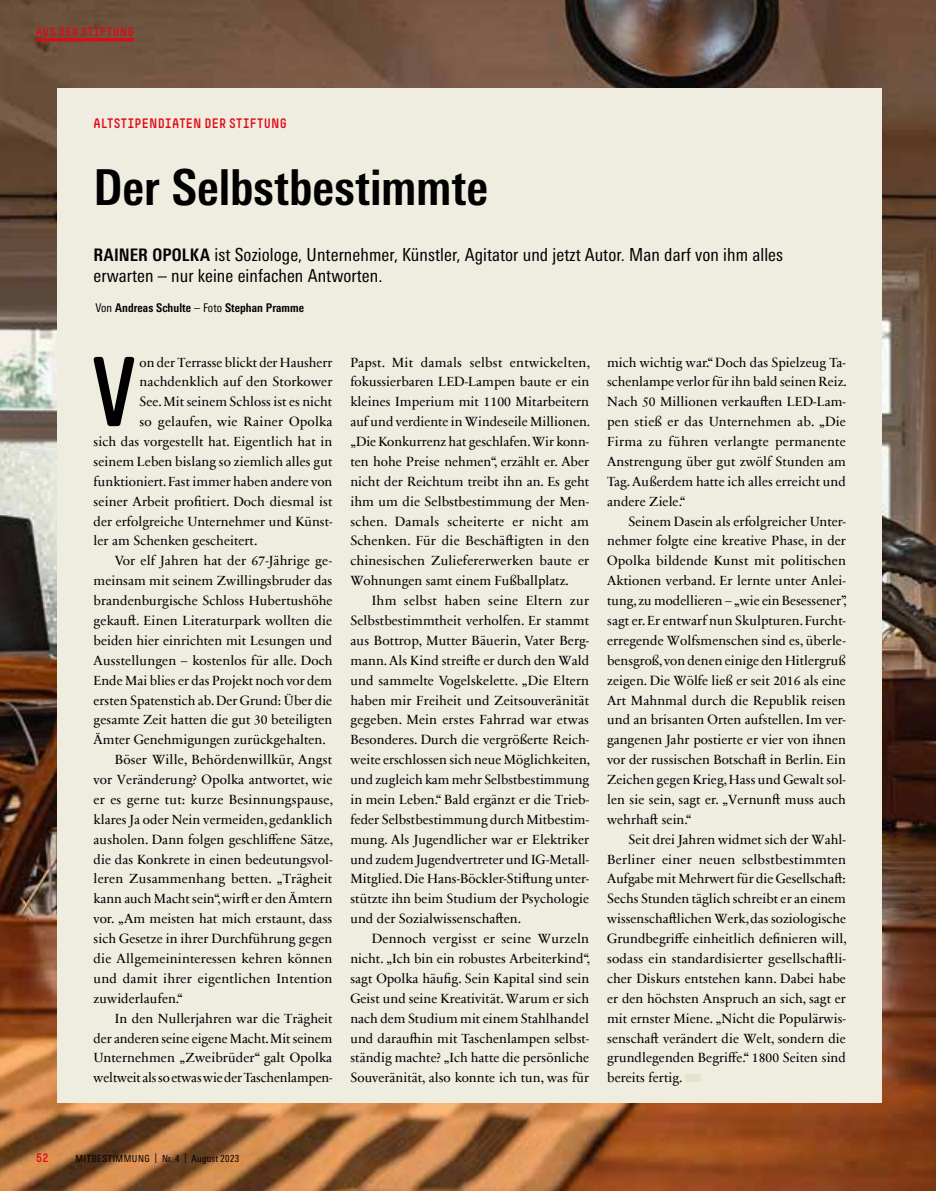
<style>
.page{position:relative;width:936px;height:1191px;background:#fff}
.page>*{position:absolute;margin:0;border:0;box-sizing:border-box;transform-origin:0 0}
.t1{font:97.2px "Simple HBS";color:#000}
.t2{font:700 condensed 49.5px "Univers Next Pro";letter-spacing:.005em;color:#000}
.t3{font:condensed 18px/21.8px "Univers Next Pro";letter-spacing:.005em;color:#000}
.t4{font:13.5px/19.8px "Sabon Next Com";letter-spacing:.005em;color:#000;text-align:justify}
.t5{font:13.5px "Simple HBS";letter-spacing:.025em;color:#e30613}
.t6{font:700 condensed 12px "Univers Next Pro";letter-spacing:.005em;color:#000}
.t7{font:12px "Simple HBS";color:#e30613}
.t8{font:condensed 9.75px "Univers Next Pro";letter-spacing:.045em;color:#000}
.s1{font-weight:700;font-size:17.25px}
.s2{font-weight:400}
</style>
<div class="page">
<img style="left:0;top:0;width:935px;height:1191px">
<div style="left:58px;top:88px;width:823px;height:1014px;background:#efede0"></div>
<div style="left:685px;top:1074px;width:15px;height:8px;background:#e4e1cd"></div>
<hr style="left:36px;top:38px;width:98px;height:3px;background:#e30613">
<p class="t7" style="left:36px;top:25px;width:8px">AUS</p>
<p class="t7" style="left:59px;top:25px;width:7px">DER</p>
<p class="t7" style="left:81px;top:25px;width:8px">STIFTUNG</p>
<p class="t5" style="left:94px;top:116px;width:195px">ALTSTIPENDIATEN DER STIFTUNG</p>
<h2 class="t2" style="left:94px;top:158px;width:396px">Der Selbstbestimmte</h2>
<h3 class="t3" style="left:94px;top:243px;width:691px"><span class="s1">RAINER OPOLKA</span> ist Soziologe, Unternehmer, Künstler, Agitator und jetzt Autor. Man darf von ihm alles erwarten – nur keine einfachen Antworten.</h3>
<p class="t7" style="left:36px;top:1150px;width:14px">52</p>
<p class="t6" style="left:95px;top:301px;width:210px"><span class="s2">Von</span> Andreas Schulte <span class="s2">– Foto</span> Stephan Pramme</p>
<h1 class="t1" style="left:89px;top:337px;width:52px">V</h1>
<p class="t4" style="left:140px;top:351px;width:194px">on der Terrasse blickt der Hausherr</p>
<p class="t4" style="left:140px;top:371px;width:194px">nachdenklich auf den Storkower</p>
<p class="t4" style="left:140px;top:391px;width:194px">See. Mit seinem Schloss ist es nicht</p>
<p class="t4" style="left:140px;top:411px;width:194px">so gelaufen, wie Rainer Opolka</p>
<p class="t4" style="left:94px;top:431px;width:240px">sich das vorgestellt hat. Eigentlich hat in</p>
<p class="t4" style="left:94px;top:451px;width:240px">seinem Leben bislang so ziemlich alles gut</p>
<p class="t4" style="left:94px;top:471px;width:240px">funktioniert. Fast immer haben andere von</p>
<p class="t4" style="left:94px;top:490px;width:240px">seiner Arbeit profitiert. Doch diesmal ist</p>
<p class="t4" style="left:94px;top:510px;width:240px">der erfolgreiche Unternehmer und Künst-</p>
<p class="t4" style="left:94px;top:530px;width:165px">ler am Schenken gescheitert.</p>
<p class="t4" style="left:115px;top:550px;width:219px">Vor elf Jahren hat der 67-Jährige ge-</p>
<p class="t4" style="left:94px;top:570px;width:240px">meinsam mit seinem Zwillingsbruder das</p>
<p class="t4" style="left:94px;top:590px;width:240px">brandenburgische Schloss Hubertushöhe</p>
<p class="t4" style="left:94px;top:610px;width:240px">gekauft. Einen Literaturpark wollten die</p>
<p class="t4" style="left:94px;top:630px;width:240px">beiden hier einrichten mit Lesungen und</p>
<p class="t4" style="left:94px;top:649px;width:240px">Ausstellungen – kostenlos für alle. Doch</p>
<p class="t4" style="left:94px;top:669px;width:240px">Ende Mai blies er das Projekt noch vor dem</p>
<p class="t4" style="left:94px;top:689px;width:240px">ersten Spatenstich ab. Der Grund: Über die</p>
<p class="t4" style="left:94px;top:709px;width:240px">gesamte Zeit hatten die gut 30 beteiligten</p>
<p class="t4" style="left:94px;top:729px;width:234px">Ämter Genehmigungen zurückgehalten.</p>
<p class="t4" style="left:115px;top:749px;width:219px">Böser Wille, Behördenwillkür, Angst</p>
<p class="t4" style="left:94px;top:769px;width:240px">vor Veränderung? Opolka antwortet, wie</p>
<p class="t4" style="left:94px;top:789px;width:241px">er es gerne tut: kurze Besinnungspause,</p>
<p class="t4" style="left:94px;top:808px;width:240px">klares Ja oder Nein vermeiden, gedanklich</p>
<p class="t4" style="left:94px;top:828px;width:241px">ausholen. Dann folgen geschliffene Sätze,</p>
<p class="t4" style="left:94px;top:848px;width:240px">die das Konkrete in einen bedeutungsvol-</p>
<p class="t4" style="left:94px;top:868px;width:240px">leren Zusammenhang betten. „Trägheit</p>
<p class="t4" style="left:94px;top:888px;width:240px">kann auch Macht sein“, wirft er den Ämtern</p>
<p class="t4" style="left:94px;top:908px;width:240px">vor. „Am meisten hat mich erstaunt, dass</p>
<p class="t4" style="left:94px;top:928px;width:240px">sich Gesetze in ihrer Durchführung gegen</p>
<p class="t4" style="left:94px;top:948px;width:240px">die Allgemeininteressen kehren können</p>
<p class="t4" style="left:94px;top:967px;width:240px">und damit ihrer eigentlichen Intention</p>
<p class="t4" style="left:94px;top:987px;width:91px">zuwiderlaufen.“</p>
<p class="t4" style="left:115px;top:1007px;width:219px">In den Nullerjahren war die Trägheit</p>
<p class="t4" style="left:94px;top:1027px;width:240px">der anderen seine eigene Macht. Mit seinem</p>
<p class="t4" style="left:94px;top:1047px;width:240px">Unternehmen „Zweibrüder“ galt Opolka</p>
<p class="t4" style="left:94px;top:1067px;width:239px">weltweit als so etwas wie der Taschenlampen--</p>
<p class="t4" style="left:350px;top:351px;width:241px">Papst. Mit damals selbst entwickelten, fokussierbaren LED-Lampen baute er ein kleines Imperium mit 1100 Mitarbeitern auf und verdiente in Windeseile Millionen. „Die Konkurrenz hat geschlafen. Wir konn&shy;ten hohe Preise nehmen“, erzählt er. Aber nicht der Reichtum treibt ihn an. Es geht ihm um die Selbstbestimmung der Men&shy;schen. Damals scheiterte er nicht am Schenken. Für die Beschäftigten in den chinesischen Zuliefererwerken baute er Wohnungen samt einem Fußballplatz.</p>
<p class="t4" style="left:350px;top:590px;width:241px;text-indent:21px">Ihm selbst haben seine Eltern zur Selbstbestimmtheit verholfen. Er stammt aus Bottrop, Mutter Bäuerin, Vater Berg&shy;mann. Als Kind streifte er durch den Wald und sammelte Vogelskelette. „Die Eltern haben mir Freiheit und Zeitsouveränität gegeben. Mein erstes Fahrrad war etwas Besonderes. Durch die vergrößerte Reich&shy;weite erschlossen sich neue Möglichkeiten, und zugleich kam mehr Selbstbestimmung in mein Leben.“ Bald ergänzt er die Trieb&shy;feder Selbstbestimmung durch Mitbestim&shy;mung. Als Jugendlicher war er Elektriker und zudem Jugendvertreter und IG-Metall-Mitglied. Die Hans-Böckler-Stiftung unter&shy;stützte ihn beim Studium der Psychologie und der Sozialwissenschaften.</p>
<p class="t4" style="left:350px;top:928px;width:241px;text-indent:21px">Dennoch vergisst er seine Wurzeln nicht. „Ich bin ein robustes Arbeiterkind“, sagt Opolka häufig. Sein Kapital sind sein Geist und seine Kreativität. Warum er sich nach dem Studium mit einem Stahlhandel und daraufhin mit Taschenlampen selbst&shy;ständig machte? „Ich hatte die persönliche Souveränität, also konnte ich tun, was für</p>
<p class="t4" style="left:607px;top:351px;width:241px">mich wichtig war.“ Doch das Spielzeug Ta&shy;schenlampe verlor für ihn bald seinen Reiz.<br>Nach 50 Millionen verkauften LED-Lam&shy;pen stieß er das Unternehmen ab. „Die Firma zu führen verlangte permanente Anstrengung über gut zwölf Stunden am Tag. Außerdem hatte ich alles erreicht und andere Ziele.“</p>
<p class="t4" style="left:607px;top:510px;width:241px;text-indent:21px">Seinem Dasein als erfolgreicher Unter&shy;nehmer folgte eine kreative Phase, in der Opolka bildende Kunst mit politischen Aktionen verband. Er lernte unter Anlei&shy;tung, zu modellieren – „wie ein Besessener”, sagt er. Er entwarf nun Skulpturen. Furcht&shy;erregende Wolfsmenschen sind es, überle&shy;bensgroß, von denen einige den Hitlergruß zeigen. Die Wölfe ließ er seit 2016 als eine Art Mahnmal durch die Republik reisen und an brisanten Orten aufstellen. Im ver&shy;gangenen Jahr postierte er vier von ihnen vor der russischen Botschaft in Berlin. Ein Zeichen gegen Krieg, Hass und Gewalt sol&shy;len sie sein, sagt er. „Vernunft muss auch wehrhaft sein.“</p>
<p class="t4" style="left:607px;top:828px;width:241px;text-indent:21px">Seit drei Jahren widmet sich der Wahl-Berliner einer neuen selbstbestimmten Aufgabe mit Mehrwert für die Gesellschaft:<br>Sechs Stunden täglich schreibt er an einem wissenschaftlichen Werk, das soziologische Grundbegriffe einheitlich definieren will, sodass ein standardisierter gesellschaftli&shy;cher Diskurs entstehen kann. Dabei habe er den höchsten Anspruch an sich, sagt er mit ernster Miene. „Nicht die Populärwis&shy;senschaft verändert die Welt, sondern die grundlegenden Begriffe.“ 1800 Seiten sind bereits fertig.</p>
<p class="t8" style="left:76px;top:1152px;width:165px">MITBESTIMMUNG | Nr. 4 | August 2023</p>
</div>
